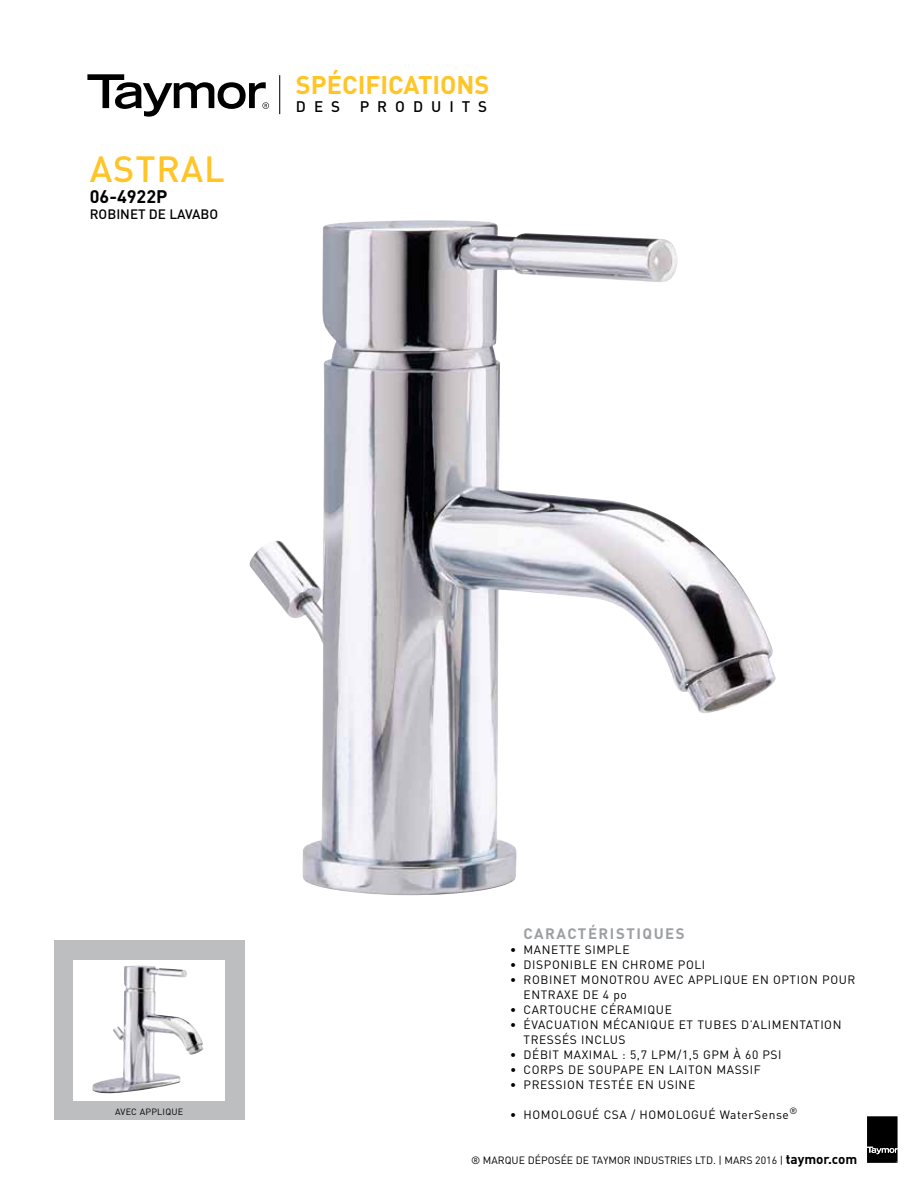
<style>
.page{position:relative;width:918px;height:1188px;background:#fff}
.page>*{position:absolute;margin:0;border:0;box-sizing:border-box;transform-origin:0 0}
.t1{font:500 36px "DIN";letter-spacing:.025em;color:#ffc425}
.t2{font:700 25.2px "DIN";color:#ffc425}
.t3{font:700 18px "DIN";color:#000}
.t4{font:500 15.15px "DIN";letter-spacing:.525em;color:#000}
.t5{font:700 15px "DIN";letter-spacing:.1em;color:#9d9fa2}
.t6{font:500 13.5px "DIN";color:#000}
.t7{font:12px/15px "DIN";letter-spacing:.05em;color:#000}
.t8{font:10.5px "DIN";color:#000}
.t9{font:9px "DIN";letter-spacing:.025em;color:#000}
.s1{font-weight:500}
.s2{font-weight:700;font-size:13.5px}
</style>
<div class="page">
<div style="left:54px;top:940px;width:190px;height:180px;background:#bcbec0"></div>
<div style="left:73px;top:960px;width:152px;height:140px;background:#fff"></div>
<img style="left:92px;top:966px;width:111px;height:128px">
<svg style="left:87px;top:74px;width:182px;height:43px"></svg>
<hr style="left:279px;top:75px;width:1px;height:39px;background:#000">
<svg style="left:867px;top:1116px;width:31px;height:47px"></svg>
<img style="left:249px;top:220px;width:527px;height:675px">
<h1 class="t1" style="left:90px;top:146px;width:137px">ASTRAL</h1>
<h3 class="t3" style="left:90px;top:185px;width:79px">06-4922P</h3>
<p class="t6" style="left:90px;top:206px;width:130px">ROBINET DE LAVABO</p>
<h2 class="t2" style="left:296px;top:68px;width:195px">SPÉCIFICATIONS</h2>
<p class="t4" style="left:296px;top:97px;width:46px">DES</p>
<p class="t4" style="left:360px;top:97px;width:129px">PRODUITS</p>
<p class="t9" style="left:115px;top:1106px;width:70px">AVEC APPLIQUE</p>
<p class="t5" style="left:524px;top:923px;width:163px">CARACTÉRISTIQUES</p>
<p class="t7" style="left:510px;top:942px;width:121px"><span class="s1">•</span> MANETTE SIMPLE</p>
<p class="t7" style="left:510px;top:957px;width:197px"><span class="s1">•</span> DISPONIBLE EN CHROME POLI</p>
<p class="t7" style="left:524px;top:972px;width:333px;text-indent:-14px"><span class="s1">•</span> ROBINET MONOTROU AVEC APPLIQUE EN OPTION POUR<br>ENTRAXE DE 4 po</p>
<p class="t7" style="left:510px;top:1002px;width:163px"><span class="s1">•</span> CARTOUCHE CÉRAMIQUE</p>
<p class="t7" style="left:524px;top:1017px;width:319px;text-indent:-14px"><span class="s1">•</span> ÉVACUATION MÉCANIQUE ET TUBES D’ALIMENTATION<br>TRESSÉS INCLUS</p>
<p class="t7" style="left:510px;top:1047px;width:273px"><span class="s1">•</span> DÉBIT MAXIMAL : 5,7 LPM/1,5 GPM À 60 PSI</p>
<p class="t7" style="left:510px;top:1062px;width:252px">• CORPS DE SOUPAPE EN LAITON MASSIF</p>
<p class="t7" style="left:510px;top:1077px;width:187px"><span class="s1">•</span> PRESSION TESTÉE EN USINE</p>
<p class="t7" style="left:510px;top:1107px;width:289px"><span class="s1">•</span> HOMOLOGUÉ CSA / HOMOLOGUÉ WaterSense<sup>®</sup></p>
<p class="t8" style="left:471px;top:1154px;width:388px">® MARQUE DÉPOSÉE DE TAYMOR INDUSTRIES LTD. | MARS 2016 | <span class="s2">taymor.com</span></p>
</div>
